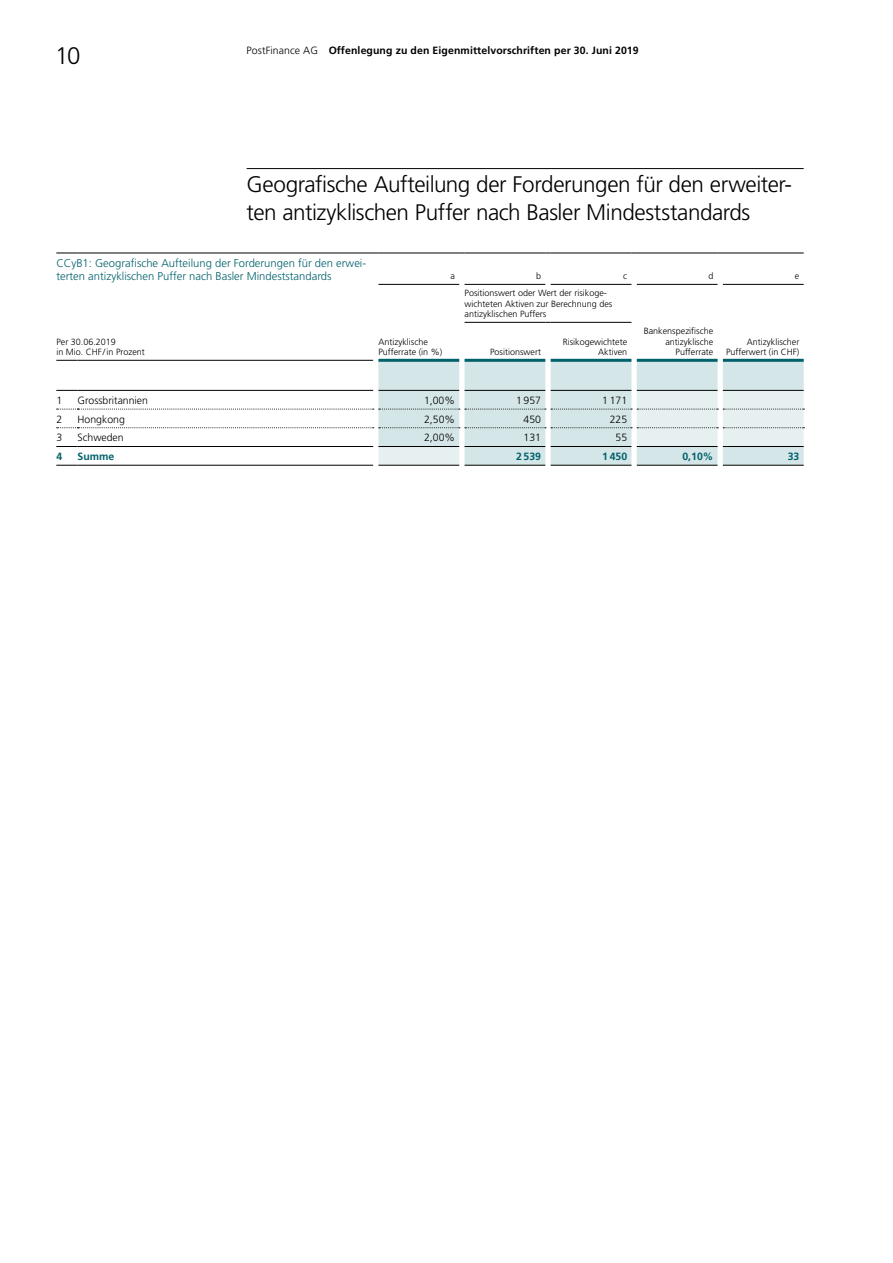
<style>
.page{position:relative;width:893px;height:1263px;background:#fff}
.page>*{position:absolute;margin:0;border:0;box-sizing:border-box;transform-origin:0 0}
.t1{font:300 24px "Frutiger LT Std";color:#000}
.t2{font:300 22.5px/27.8px "Frutiger LT Std";letter-spacing:-.02em;color:#000}
.t3{font:300 11.25px/12.8px "Frutiger LT Std";color:#00616b}
.t4{font:300 10.5px "Frutiger LT Std";color:#000}
.t5{font:700 10.5px "Frutiger LT Std";letter-spacing:.01em;color:#000}
.t6{font:700 10.5px "Frutiger LT Std";color:#00616b}
.t7{font:300 9px/10.5px "Frutiger LT Std";color:#000}
.s1{font-weight:300}
</style>
<div class="page">
<hr style="left:247px;top:168px;width:557px;height:1px;background:#000">
<svg style="left:56px;top:283px;width:748px;height:77px"></svg>
<svg style="left:56px;top:253px;width:22px;height:1px"></svg>
<hr style="left:78px;top:253px;width:295px;height:1px;background:#000">
<hr style="left:378px;top:253px;width:81px;height:1px;background:#000">
<hr style="left:465px;top:253px;width:80px;height:1px;background:#000">
<hr style="left:551px;top:253px;width:80px;height:1px;background:#000">
<hr style="left:637px;top:253px;width:81px;height:1px;background:#000">
<hr style="left:723px;top:253px;width:81px;height:1px;background:#000">
<hr style="left:378px;top:284px;width:81px;height:1px;background:#000">
<hr style="left:465px;top:284px;width:80px;height:1px;background:#000">
<hr style="left:551px;top:284px;width:80px;height:1px;background:#000">
<hr style="left:637px;top:284px;width:81px;height:1px;background:#000">
<hr style="left:723px;top:284px;width:81px;height:1px;background:#000">
<hr style="left:465px;top:322px;width:80px;height:1px;background:#000">
<hr style="left:551px;top:322px;width:80px;height:1px;background:#000">
<hr style="left:378px;top:359px;width:81px;height:3px;background:#00616b">
<hr style="left:465px;top:359px;width:80px;height:3px;background:#00616b">
<hr style="left:551px;top:359px;width:80px;height:3px;background:#00616b">
<hr style="left:637px;top:359px;width:81px;height:3px;background:#00616b">
<hr style="left:723px;top:359px;width:81px;height:3px;background:#00616b">
<svg style="left:56px;top:360px;width:748px;height:106px"></svg>
<h1 class="t1" style="left:55px;top:42px;width:27px">10</h1>
<p class="t5" style="left:247px;top:44px;width:394px"><span class="s1">PostFinance AG</span> Offenlegung zu den Eigenmittelvorschriften per 30. Juni 2019</p>
<h2 class="t2" style="left:247px;top:171px;width:547px">Geografische Aufteilung der Forderungen für den erweiter&shy;ten antizyklischen Puffer nach Basler Mindeststandards</h2>
<p class="t3" style="left:56px;top:257px;width:311px">CCyB1: Geografische Aufteilung der Forderungen für den erwei&shy;terten antizyklischen Puffer nach Basler Mindeststandards</p>
<p class="t7" style="left:450px;top:271px;width:6px">a</p>
<p class="t7" style="left:536px;top:271px;width:7px">b</p>
<p class="t7" style="left:623px;top:271px;width:5px">c</p>
<p class="t7" style="left:708px;top:271px;width:7px">d</p>
<p class="t7" style="left:795px;top:271px;width:6px">e</p>
<p class="t7" style="left:465px;top:288px;width:149px">Positionswert oder Wert der risikoge&shy;wichteten Aktiven zur Berechnung des antizyklischen Puffers</p>
<p class="t7" style="left:56px;top:336px;width:90px">Per 30.06.2019<br>in Mio. CHF /in Prozent</p>
<p class="t7" style="left:378px;top:336px;width:65px">Antizyklische<br>Pufferrate (in %)</p>
<p class="t7" style="left:490px;top:347px;width:53px">Positionswert</p>
<p class="t7" style="left:563px;top:336px;width:66px;text-align:right">Risikogewichtete<br>Aktiven</p>
<p class="t7" style="left:644px;top:326px;width:71px;text-align:right">Bankenspezifische antizyklische<br>Pufferrate</p>
<p class="t7" style="left:726px;top:336px;width:75px;text-align:right">Antizyklischer<br>Pufferwert (in CHF)</p>
<p class="t4" style="left:56px;top:394px;width:7px">1</p>
<p class="t4" style="left:78px;top:394px;width:72px">Grossbritannien</p>
<p class="t4" style="left:424px;top:394px;width:32px">1,00%</p>
<p class="t4" style="left:516px;top:394px;width:27px">1 957</p>
<p class="t4" style="left:602px;top:394px;width:27px">1 171</p>
<p class="t4" style="left:56px;top:413px;width:7px">2</p>
<p class="t4" style="left:78px;top:413px;width:49px">Hongkong</p>
<p class="t4" style="left:424px;top:413px;width:32px">2,50%</p>
<p class="t4" style="left:524px;top:413px;width:19px">450</p>
<p class="t4" style="left:610px;top:413px;width:19px">225</p>
<p class="t4" style="left:56px;top:432px;width:7px">3</p>
<p class="t4" style="left:78px;top:432px;width:48px">Schweden</p>
<p class="t4" style="left:424px;top:432px;width:32px">2,00%</p>
<p class="t4" style="left:524px;top:432px;width:19px">131</p>
<p class="t4" style="left:616px;top:432px;width:13px">55</p>
<p class="t6" style="left:56px;top:450px;width:7px">4</p>
<p class="t6" style="left:78px;top:450px;width:38px">Summe</p>
<p class="t6" style="left:516px;top:450px;width:27px">2 539</p>
<p class="t6" style="left:602px;top:450px;width:27px">1 450</p>
<p class="t6" style="left:682px;top:450px;width:32px">0,10%</p>
<p class="t6" style="left:788px;top:450px;width:13px">33</p>
</div>
